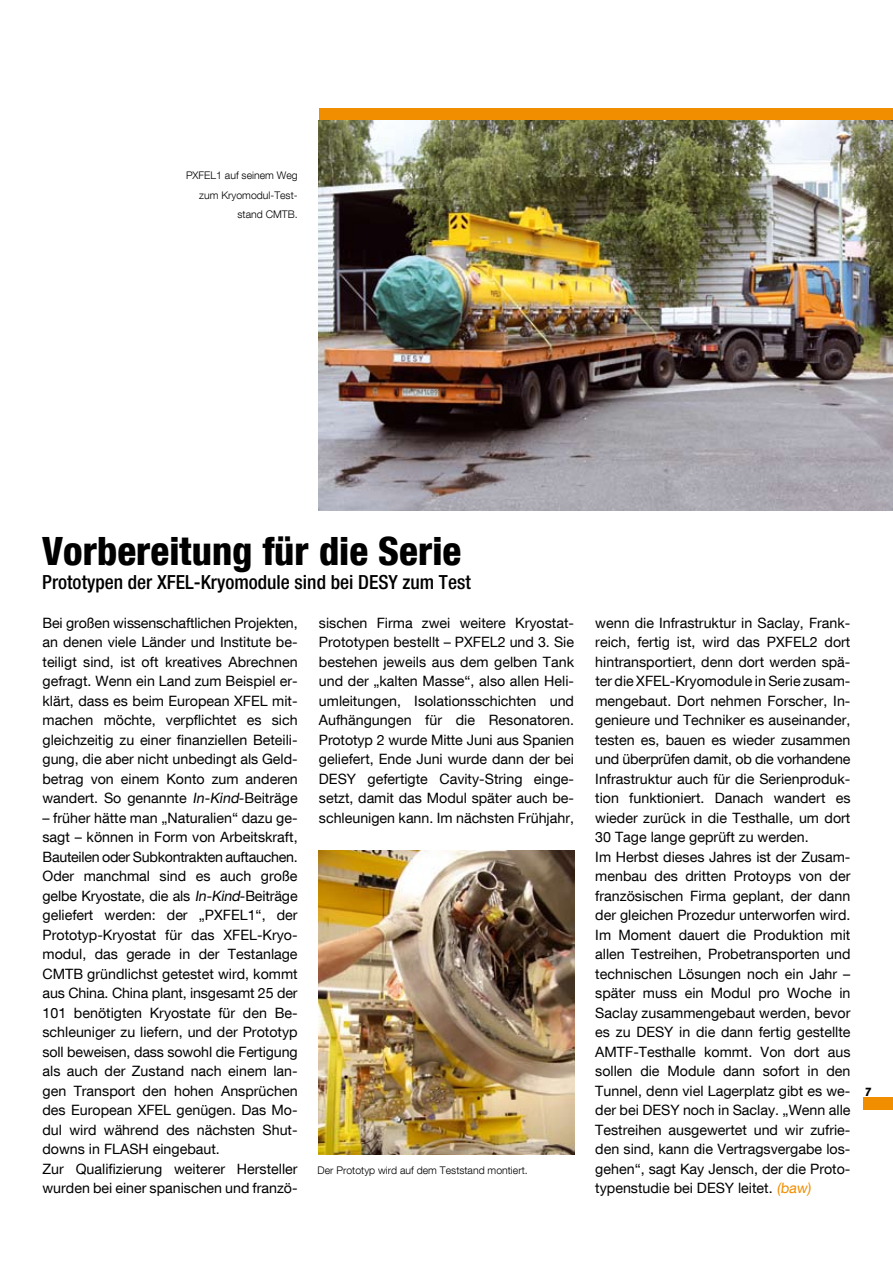
<style>
.page{position:relative;width:893px;height:1263px;background:#fff}
.page>*{position:absolute;margin:0;border:0;box-sizing:border-box;transform-origin:0 0}
.t1{font:39px "Desy Neue Helvetica 87 Cond H";color:#000}
.t2{font:19.5px "Desy Neue Helvetica 67 Cond M";color:#000}
.t3{font:14.25px/19.5px "Desy Neue Helvetica 55 Roman";color:#000;text-align:justify}
.t4{font:12px "Desy Neue Helvetica 87 Cond H";color:#000}
.t5{font:300 10.5px/19.5px "Desy Neue Helvetica 45";color:#000;text-align:right}
.s1{font-style:italic}
.s2{color:#f18e00}
</style>
<div class="page">
<div style="left:863px;top:1097px;width:30px;height:13px;background:#f18e00"></div>
<div style="left:319px;top:108px;width:574px;height:13px;background:#f18e00"></div>
<img style="left:319px;top:851px;width:255px;height:303px">
<img style="left:319px;top:121px;width:574px;height:389px">
<p class="t5" style="left:186px;top:165px;width:113px">PXFEL1 auf seinem Weg zum Kryomodul-Test&shy;stand CMTB.</p>
<h1 class="t1" style="left:42px;top:528px;width:421px">Vorbereitung für die Serie</h1>
<h2 class="t2" style="left:42px;top:570px;width:430px">Prototypen der XFEL-Kryomodule sind bei DESY zum Test</h2>
<p class="t3" style="left:43px;top:612px;width:257px">Bei großen wissenschaftlichen Projek-ten, an denen viele Länder und Institute be&shy;teiligt sind, ist oft kreatives Abrechnen gefragt. Wenn ein Land zum Beispiel er&shy;klärt, dass es beim European XFEL mit&shy;machen möchte, verpflichtet es sich gleich--zeitig zu einer finanziellen Beteili&shy;gung, die aber nicht unbedingt als Geld&shy;betrag von einem Konto zum anderen wandert. So genannte <span class="s1">In-Kind</span>-Beiträge</p>
<p class="t3" style="left:43px;top:807px;width:257px;text-align:left">– früher hätte man „Naturalien“ dazu ge&shy;sagt – können in Form von Arbeitskraft, Bauteilen oder Subkontrakten auftauchen.<br>Oder manchmal sind es auch große gelbe Kryostate, die als <span class="s1">In-Kind</span>-Beiträge geliefert werden: der „PXFEL1“, der Proto--typ-Kryostat für das XFEL-Kryo&shy;modul, das gerade in der Testanlage CMTB gründlichst getestet wird, kommt aus China. China plant, insgesamt 25 der 101 benötigten Kryostate für den Be&shy;schleuniger zu liefern, und der Prototyp soll beweisen, dass sowohl die Fertigung als auch der Zustand nach einem lan&shy;gen Transport den hohen Ansprüchen des European XFEL genügen. Das Mo&shy;dul wird während des nächsten Shut&shy;downs in FLASH eingebaut.<br>Zur Qualifizierung weiterer Hersteller wurden bei einer spanischen und franzö-</p>
<p class="t3" style="left:319px;top:612px;width:257px">sischen Firma zwei weitere Kryostat-Prototypen bestellt – PXFEL2 und 3. Sie bestehen jeweils aus dem gelben Tank und der „kalten Masse“, also allen Heli&shy;umleitungen, Isolationsschichten und Aufhängungen für die Resonatoren.<br>Proto-typ 2 wurde Mitte Juni aus Spanien geliefert, Ende Juni wurde dann der bei DESY gefertigte Cavity-String einge&shy;setzt, damit das Modul später auch be&shy;schleunigen kann. Im nächsten Frühjahr,</p>
<p class="t3" style="left:595px;top:612px;width:257px;text-align:left">wenn die Infrastruktur in Saclay, Frank&shy;reich, fertig ist, wird das PXFEL2 dort hintransportiert, denn dort werden spä&shy;ter die XFEL-Kryomodule in Serie zusam&shy;men-gebaut. Dort nehmen Forscher, In&shy;genieure und Techniker es auseinander, testen es, bauen es wieder zusammen und überprüfen damit, ob die vorhandene Infrastruktur auch für die Serienproduk&shy;tion funktioniert. Danach wandert es wieder zurück in die Testhalle, um dort 30 Tage lange geprüft zu werden.<br>Im Herbst dieses Jahres ist der Zu-sam&shy;men- bau des dritten Protoyps von der franzö-sischen Firma geplant, der dann der gleichen Prozedur unterworfen wird.<br>Im Moment dauert die Produktion mit allen Testreihen, Probetransporten und technischen Lösungen noch ein Jahr – später muss ein Modul pro Woche in Saclay zusammengebaut werden, bevor es zu DESY in die dann fertig gestellte AMTF-Testhalle kommt. Von dort aus sollen die Module dann sofort in den Tunnel, denn viel Lagerplatz gibt es we&shy;der bei DESY noch in Saclay. „Wenn alle Test-reihen ausgewertet und wir zufrie&shy;den sind, kann die Vertragsvergabe los&shy;gehen“, sagt Kay Jensch, der die Proto&shy;typenstudie bei DESY leitet. <span class="s2">(baw)</span></p>
<p class="t5" style="left:318px;top:1160px;width:212px">Der Prototyp wird auf dem Teststand montiert.</p>
<p class="t4" style="left:864px;top:1084px;width:9px">7</p>
</div>
